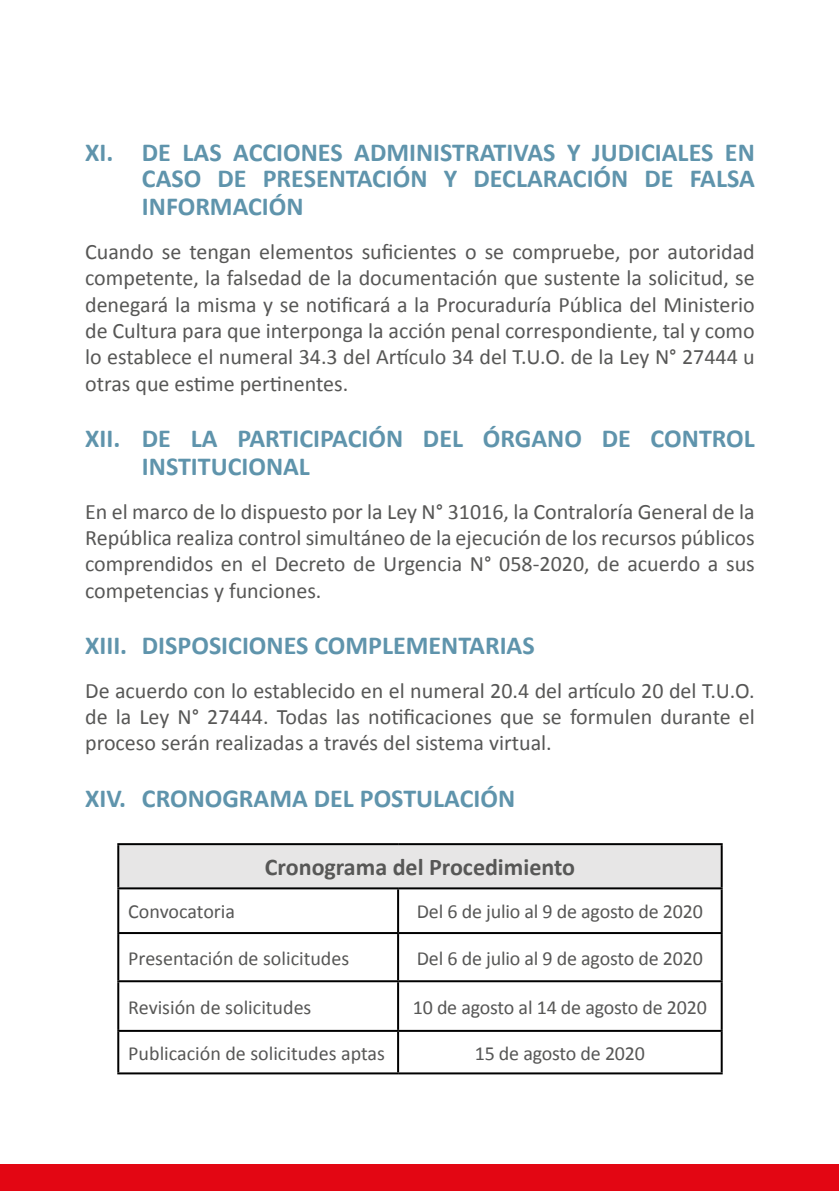
<style>
.page{position:relative;width:840px;height:1191px;background:#fff}
.page>*{position:absolute;margin:0;border:0;box-sizing:border-box;transform-origin:0 0}
.t1{font:700 26px/27px "Calibri";color:#5f94ac;text-align:justify}
.t2{font:700 24px "Calibri";color:#575756}
.t3{font:22px/26.4px "Calibri";color:#575756;text-align:justify}
.t4{font:20px "Calibri";letter-spacing:-.01em;color:#575756}
</style>
<div class="page">
<div style="left:0;top:1163px;width:838px;height:28px;background:#e30613"></div>
<div style="left:118px;top:844px;width:603px;height:44px;background:#e7e6e6"></div>
<hr style="left:117px;top:843px;width:281px;height:2px;background:#000">
<hr style="left:398px;top:843px;width:324px;height:2px;background:#000">
<hr style="left:117px;top:887px;width:281px;height:2px;background:#000">
<hr style="left:398px;top:887px;width:324px;height:2px;background:#000">
<hr style="left:117px;top:932px;width:281px;height:2px;background:#000">
<hr style="left:398px;top:932px;width:324px;height:2px;background:#000">
<hr style="left:117px;top:980px;width:281px;height:2px;background:#000">
<hr style="left:398px;top:980px;width:324px;height:2px;background:#000">
<hr style="left:117px;top:1029px;width:281px;height:2px;background:#000">
<hr style="left:398px;top:1029px;width:324px;height:2px;background:#000">
<hr style="left:117px;top:1072px;width:281px;height:2px;background:#000">
<hr style="left:398px;top:1072px;width:324px;height:2px;background:#000">
<hr style="left:117px;top:845px;width:2px;height:42px;background:#000">
<hr style="left:117px;top:889px;width:2px;height:43px;background:#000">
<hr style="left:117px;top:934px;width:2px;height:46px;background:#000">
<hr style="left:117px;top:982px;width:2px;height:47px;background:#000">
<hr style="left:117px;top:1031px;width:2px;height:41px;background:#000">
<hr style="left:720px;top:845px;width:2px;height:42px;background:#000">
<hr style="left:397px;top:889px;width:2px;height:43px;background:#000">
<hr style="left:720px;top:889px;width:2px;height:43px;background:#000">
<hr style="left:397px;top:934px;width:2px;height:46px;background:#000">
<hr style="left:720px;top:934px;width:2px;height:46px;background:#000">
<hr style="left:397px;top:982px;width:2px;height:47px;background:#000">
<hr style="left:720px;top:982px;width:2px;height:47px;background:#000">
<hr style="left:397px;top:1031px;width:2px;height:41px;background:#000">
<hr style="left:720px;top:1031px;width:2px;height:41px;background:#000">
<p class="t1" style="left:142px;top:139px;width:614px;text-indent:-57px">XI. DE LAS ACCIONES ADMINISTRATIVAS Y JUDICIALES EN CASO DE PRESENTACIÓN Y DECLARACIÓN DE FALSA INFORMACIÓN</p>
<p class="t3" style="left:85px;top:238px;width:670px">Cuando se tengan elementos suficientes o se compruebe, por autoridad competente, la falsedad de la documentación que sustente la solicitud, se denegará la misma y se notificará a la Procuraduría Pública del Ministerio de Cultura para que interponga la acción penal correspondiente, tal y como lo establece el numeral 34.3 del Artículo 34 del T.U.O. de la Ley N° 27444 u otras que estime pertinentes.</p>
<p class="t1" style="left:142px;top:424px;width:614px;line-height:28px;text-indent:-57px">XII. DE LA PARTICIPACIÓN DEL ÓRGANO DE CONTROL<br>INSTITUCIONAL</p>
<p class="t3" style="left:85px;top:498px;width:670px">En el marco de lo dispuesto por la Ley N° 31016, la Contraloría General de la República realiza control simultáneo de la ejecución de los recursos públicos comprendidos en el Decreto de Urgencia N° 058-2020, de acuerdo a sus competencias y funciones.</p>
<p class="t1" style="left:85px;top:632px;width:451px">XIII. DISPOSICIONES COMPLEMENTARIAS</p>
<p class="t3" style="left:85px;top:677px;width:670px">De acuerdo con lo establecido en el numeral 20.4 del artículo 20 del T.U.O. de la Ley N° 27444. Todas las notificaciones que se formulen durante el proceso serán realizadas a través del sistema virtual.</p>
<p class="t1" style="left:85px;top:784px;width:431px">XIV. CRONOGRAMA DEL POSTULACIÓN</p>
<p class="t2" style="left:265px;top:852px;width:311px">Cronograma del Procedimiento</p>
<p class="t4" style="left:128px;top:899px;width:108px">Convocatoria</p>
<p class="t4" style="left:416px;top:899px;width:287px">Del 6 de julio al 9 de agosto de 2020</p>
<p class="t4" style="left:128px;top:945px;width:222px">Presentación de solicitudes</p>
<p class="t4" style="left:416px;top:945px;width:287px">Del 6 de julio al 9 de agosto de 2020</p>
<p class="t4" style="left:128px;top:994px;width:184px">Revisión de solicitudes</p>
<p class="t4" style="left:412px;top:994px;width:295px">10 de agosto al 14 de agosto de 2020</p>
<p class="t4" style="left:128px;top:1040px;width:258px">Publicación de solicitudes aptas</p>
<p class="t4" style="left:474px;top:1040px;width:172px">15 de agosto de 2020</p>
</div>
